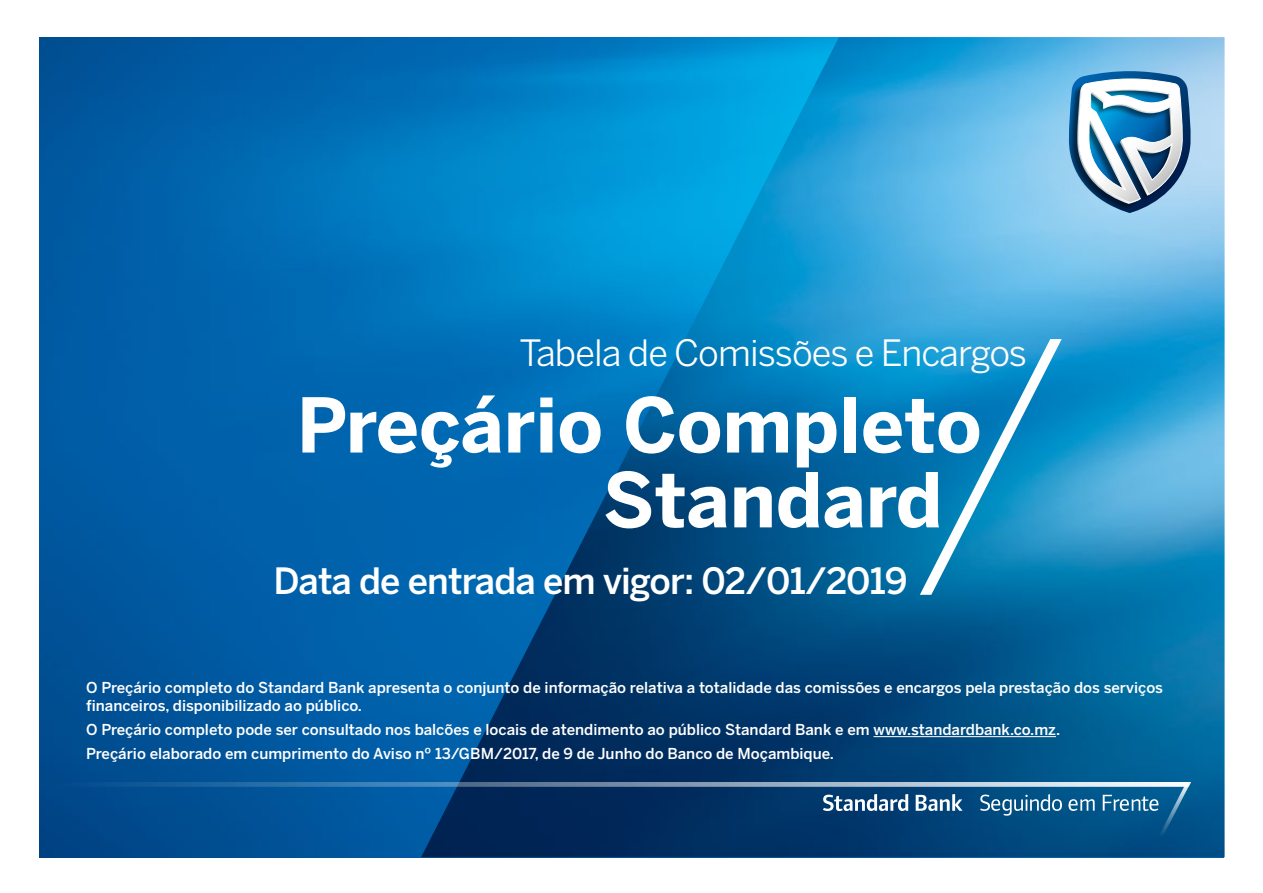
<style>
.page{position:relative;width:1263px;height:893px;background:#fff}
.page>*{position:absolute;margin:0;border:0;box-sizing:border-box;transform-origin:0 0}
.t1{font:700 74.85px/74.8px "Benton Sans";color:#fff}
.t2{font:500 36px "Benton Sans";letter-spacing:-.025em;color:#fff}
.t3{font:36px "Benton Sans";letter-spacing:-.025em;color:#fff}
.t4{font:500 15px/18px "Benton Sans";color:#fff}
</style>
<div class="page">
<img style="left:39px;top:37px;width:382px;height:820px">
<img style="left:421px;top:37px;width:803px;height:820px">
<svg style="left:1068px;top:71px;width:123px;height:142px"></svg>
<svg style="left:39px;top:782px;width:1152px;height:55px;background:#114e84"></svg>
<hr style="left:873px;top:736px;width:183px;height:1px;background:#fff">
<svg style="left:920px;top:339px;width:142px;height:256px;background:#1e90c4"></svg>
<h2 class="t3" style="left:519px;top:331px;width:509px">Tabela de Comissões e Encargos</h2>
<h1 class="t1" style="left:603px;top:387px;width:380px;text-indent:-306px">Preçário Completo<br>Standard</h1>
<h2 class="t2" style="left:274px;top:559px;width:636px">Data de entrada em vigor: 02/01/2019</h2>
<p class="t4" style="left:86px;top:678px;width:1078px">O Preçário completo do Standard Bank apresenta o conjunto de informação relativa a totalidade das comissões e encargos pela prestação dos serviços financeiros, disponibilizado ao público.</p>
<p class="t4" style="left:86px;top:717px;width:975px;line-height:24px">O Preçário completo pode ser consultado nos balcões e locais de atendimento ao público Standard Bank e em www.standardbank.co.mz.<br>Preçário elaborado em cumprimento do Aviso nº 13/GBM/2017, de 9 de Junho do Banco de Moçambique.</p>
</div>
